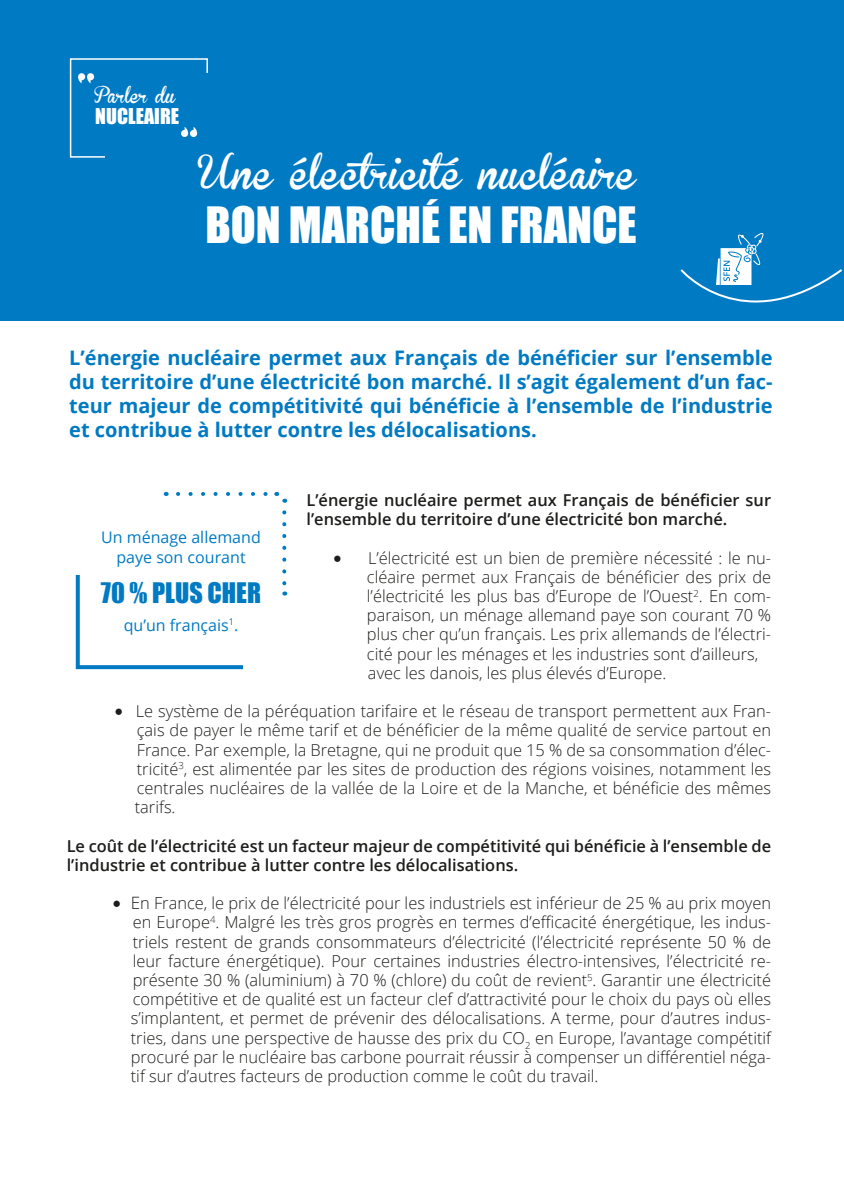
<style>
.page{position:relative;width:844px;height:1193px;background:#fff}
.page>*{position:absolute;margin:0;border:0;box-sizing:border-box;transform-origin:0 0}
.t1{font:46px "Impact";color:#fff}
.t2{font:34px "Brannboll Fet";color:#fff}
.t3{font:26px "Impact";color:#007ac3}
.t4{font:700 20px/24px "Open Sans";color:#007ac3;text-align:justify}
.t5{font:20px "Impact";color:#fff}
.t6{font:300 16.4px/19.2px "Open Sans";color:#1d1d1b;text-align:justify}
.t7{font:600 16.4px/19.2px "Open Sans";color:#1d1d1b}
.t8{font:16px/20px "Open Sans";color:#007ac3;text-align:center}
.t9{font:16px "Brannboll Fet";color:#fff}
.s1{font-family:"Minion Pro";font-weight:400;font-size:24px}
.s2{font-size:17px}
</style>
<div class="page">
<div style="left:0;top:0;width:843px;height:320px;background:#007ac3"></div>
<svg style="left:75px;top:575px;width:169px;height:95px"></svg>
<svg style="left:178px;top:492px;width:90px;height:4px"></svg>
<svg style="left:282px;top:512px;width:4px;height:83px"></svg>
<svg style="left:69px;top:58px;width:139px;height:100px"></svg>
<div style="left:105px;top:142px;width:111px;height:25px;background:#007ac3"></div>
<img style="left:717px;top:234px;width:46px;height:33px">
<svg style="left:679px;top:267px;width:164px;height:54px"></svg>
<p class="t9" style="left:94px;top:87px;width:83px">Parler du</p>
<p class="t5" style="left:95px;top:100px;width:85px">NUCLEAIRE</p>
<p class="t2" style="left:199px;top:156px;width:439px">Une électricité nucléaire</p>
<p class="t1" style="left:205px;top:189px;width:433px">BON MARCHÉ EN FRANCE</p>
<p class="t4" style="left:69px;top:345px;width:705px">L’énergie nucléaire permet aux Français de bénéficier sur l’ensemble du territoire d’une électricité bon marché. Il s’agit également d’un fac&shy;teur majeur de compétitivité qui bénéficie à l’ensemble de l’industrie et contribue à lutter contre les délocalisations.</p>
<p class="t7" style="left:306px;top:490px;width:466px">L’énergie nucléaire permet aux Français de bénéficier sur l’ensemble du territoire d’une électricité bon marché.</p>
<p class="t6" style="left:367px;top:548px;width:406px;text-indent:-34px"><span class="s1">•</span> L’électricité est un bien de première nécessité : le nu&shy;cléaire permet aux Français de bénéficier des prix de l’électricité les plus bas d’Europe de l’Ouest<sup>2</sup>. En com&shy;paraison, un ménage allemand paye son courant 70 % plus cher qu’un français. Les prix allemands de l’électri&shy;cité pour les ménages et les industries sont d’ailleurs,</p>
<p class="t6" style="left:368px;top:663px;width:300px">avec les danois, les plus élevés d’Europe.</p>
<p class="t6" style="left:135px;top:701px;width:638px;text-indent:-21px"><span class="s1">•</span> Le système de la péréquation tarifaire et le réseau de transport permettent aux Fran&shy;çais de payer le même tarif et de bénéficier de la même qualité de service partout en France. Par exemple, la Bretagne, qui ne produit que 15 % de sa consommation d’élec&shy;tricité<sup>3</sup>, est alimentée par les sites de production des régions voisines, notamment les centrales nucléaires de la vallée de la Loire et de la Manche, et bénéficie des mêmes tarifs.</p>
<p class="t7" style="left:67px;top:836px;width:705px">Le coût de l’électricité est un facteur majeur de compétitivité qui bénéficie à l’ensemble de l’industrie et contribue à lutter contre les délocalisations.</p>
<p class="t6" style="left:131px;top:893px;width:642px;text-indent:-19px"><span class="s1">•</span> <span class="s2">E</span>n France, le prix de l’électricité pour les industriels est inférieur de 25 % au prix moyen en Europe<sup>4</sup>. Malgré les très gros progrès en termes d’efficacité énergétique, les indus&shy;triels restent de grands consommateurs d’électricité (l’électricité représente 50 % de leur facture énergétique). Pour certaines industries électro-intensives, l’électricité re&shy;présente 30 % (aluminium) à 70 % (chlore) du coût de revient<sup>5</sup>. Garantir une électricité compétitive et de qualité est un facteur clef d’attractivité pour le choix du pays où elles s’implantent, et permet de prévenir des délocalisations. A terme, pour d’autres indus&shy;tries, dans une perspective de hausse des prix du CO<sub>2</sub> en Europe, l’avantage compétitif procuré par le nucléaire bas carbone pourrait réussir à compenser un différentiel néga&shy;tif sur d’autres facteurs de production comme le coût du travail.</p>
<p class="t8" style="left:101px;top:526px;width:161px">Un ménage allemand paye son courant</p>
<p class="t3" style="left:101px;top:572px;width:162px">70 % PLUS CHER</p>
<p class="t8" style="left:124px;top:614px;width:116px">qu’un français<sup>1</sup>.</p>
</div>
